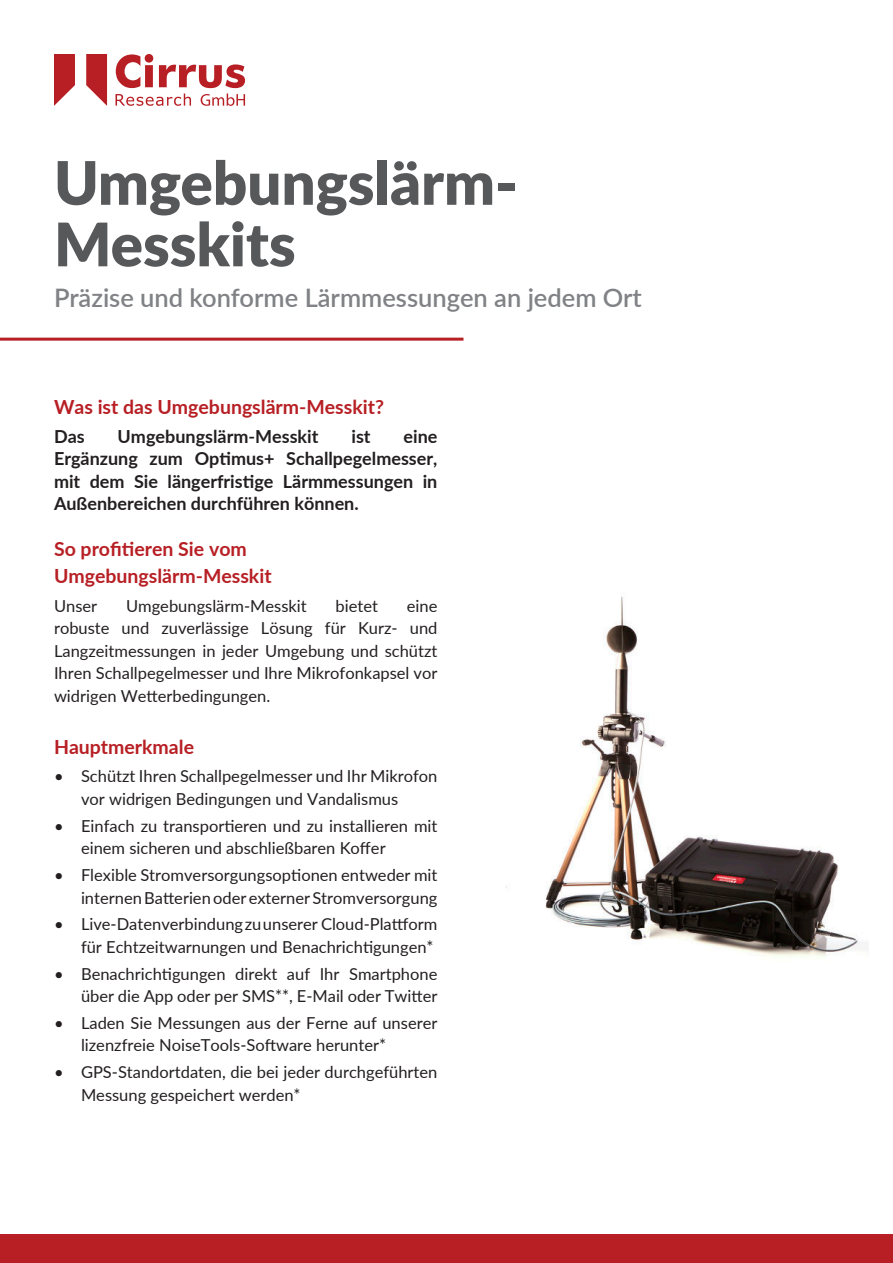
<style>
.page{position:relative;width:893px;height:1263px;background:#fff}
.page>*{position:absolute;margin:0;border:0;box-sizing:border-box;transform-origin:0 0}
.t1{font:900 60px/61.5px "Lato";color:#57585a}
.t2{font:600 25.5px "Lato";color:#808285}
.t3{font:700 19.5px/27px "Lato";color:#b71f24}
.t4{font:700 18px/22.5px "Lato";color:#231f20;text-align:justify}
.t5{font:16.5px/22.5px "Lato";color:#231f20}
</style>
<div class="page">
<img style="left:505px;top:596px;width:358px;height:362px">
<div style="left:0;top:1235px;width:893px;height:28px;background:#b71f24"></div>
<svg style="left:54px;top:54px;width:21px;height:52px"></svg>
<svg style="left:86px;top:54px;width:21px;height:52px"></svg>
<svg style="left:116px;top:54px;width:37px;height:34px"></svg>
<svg style="left:159px;top:64px;width:86px;height:24px"></svg>
<svg style="left:116px;top:94px;width:75px;height:12px"></svg>
<svg style="left:201px;top:94px;width:44px;height:12px"></svg>
<hr style="left:0;top:338px;width:463px;height:3px;background:#b71f24">
<h1 class="t1" style="left:54px;top:157px;width:465px">Umgebungslärm-<br>Messkits</h1>
<h2 class="t2" style="left:54px;top:288px;width:589px">Präzise und konforme Lärmmessungen an jedem Ort</h2>
<p class="t3" style="left:54px;top:395px;width:331px">Was ist das Umgebungslärm-Messkit?</p>
<p class="t4" style="left:54px;top:426px;width:32px">Das</p>
<p class="t4" style="left:118px;top:426px;width:202px">Umgebungslärm-Messkit</p>
<p class="t4" style="left:351px;top:426px;width:21px">ist</p>
<p class="t4" style="left:54px;top:426px;width:385px;text-indent:350px">eine Ergänzung zum Optimus+ Schallpegelmesser, mit dem Sie längerfristige Lärmmessungen in Außenbereichen durchführen können.</p>
<p class="t3" style="left:54px;top:535px;width:219px">So profitieren Sie vom<br>Umgebungslärm-Messkit</p>
<p class="t5" style="left:54px;top:596px;width:45px">Unser</p>
<p class="t5" style="left:126px;top:596px;width:182px">Umgebungslärm-Messkit</p>
<p class="t5" style="left:336px;top:596px;width:44px">bietet</p>
<p class="t5" style="left:54px;top:596px;width:385px;text-align:justify;text-indent:353px">eine robuste und zuverlässige Lösung für Kurz- und Langzeitmessungen in jeder Umgebung und schützt Ihren Schallpegelmesser und Ihre Mikrofonkapsel vor widrigen Wetterbedingungen.</p>
<p class="t3" style="left:54px;top:735px;width:142px">Hauptmerkmale</p>
<p class="t5" style="left:81px;top:767px;width:358px;text-indent:-27px">• Schützt Ihren Schallpegelmesser und Ihr Mikrofon vor widrigen Bedingungen und Vandalismus</p>
<p class="t5" style="left:81px;top:816px;width:358px;text-indent:-27px">• Einfach zu transportieren und zu installieren mit einem sicheren und abschließbaren Koffer</p>
<p class="t5" style="left:54px;top:865px;width:385px;text-align:right">• Flexible Stromversorgungsoptionen entweder mit internen Batterien oder externer Stromversorgung</p>
<p class="t5" style="left:54px;top:914px;width:385px;text-align:right">• Live-Datenverbindung zu unserer Cloud-Plattform für Echtzeitwarnungen und Benachrichtigungen*</p>
<p class="t5" style="left:54px;top:964px;width:385px;text-align:right">• Benachrichtigungen direkt auf Ihr Smartphone über die App oder per SMS**, E-Mail oder Twitter</p>
<p class="t5" style="left:81px;top:1013px;width:358px;text-indent:-27px">• Laden Sie Messungen aus der Ferne auf unserer lizenzfreie NoiseTools-Software herunter*</p>
<p class="t5" style="left:81px;top:1062px;width:358px;text-indent:-27px">• GPS-Standortdaten, die bei jeder durchgeführten<br>Messung gespeichert werden*</p>
</div>
